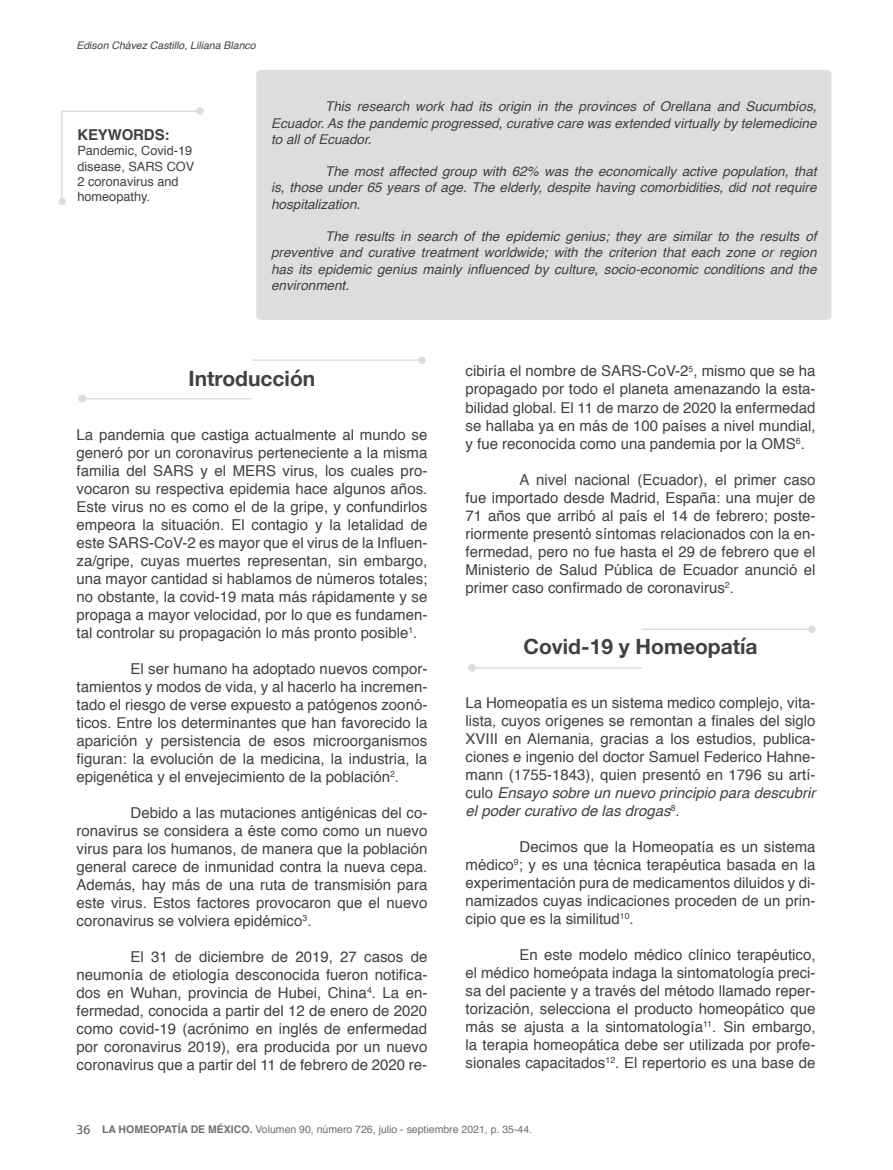
<style>
.page{position:relative;width:893px;height:1170px;background:#fff}
.page>*{position:absolute;margin:0;border:0;box-sizing:border-box;transform-origin:0 0}
.t1{font:700 21px "Helvetica Neue";color:#414042}
.t2{font:15px/18px "Helvetica";color:#414042;text-align:justify}
.t3{font:700 15px "Helvetica";letter-spacing:-.01em;color:#414042}
.t4{font:italic 13.5px/16.2px "Helvetica";color:#414042;text-align:justify}
.t5{font:12.75px/15.3px "Helvetica";color:#414042}
.t6{font:10.5px "Helvetica";color:#6d6e71}
.t7{font:italic 10.5px "Helvetica";color:#414042}
.s1{font-style:italic}
.s2{font-family:"Myriad Pro";font-size:13.5px;color:#58595b}
.s3{font-weight:700}
</style>
<div class="page">
<div style="left:256px;top:70px;width:575px;height:250px;background:#dcddde"></div>
<div style="left:196px;top:107px;width:8px;height:8px;background:#dcddde;border-radius:50%"></div>
<svg style="left:61px;top:110px;width:140px;height:94px"></svg>
<div style="left:58px;top:198px;width:8px;height:7px;background:#dcddde;border-radius:50%"></div>
<div style="left:78px;top:395px;width:8px;height:7px;background:#dcddde;border-radius:50%"></div>
<hr style="left:82px;top:398px;width:170px;height:1px;background:#dcddde">
<div style="left:418px;top:356px;width:8px;height:8px;background:#dcddde;border-radius:50%"></div>
<hr style="left:252px;top:359px;width:170px;height:2px;background:#dcddde">
<div style="left:468px;top:663px;width:8px;height:8px;background:#dcddde;border-radius:50%"></div>
<hr style="left:472px;top:667px;width:170px;height:1px;background:#dcddde">
<div style="left:808px;top:625px;width:8px;height:8px;background:#dcddde;border-radius:50%"></div>
<hr style="left:642px;top:628px;width:170px;height:2px;background:#dcddde">
<p class="t7" style="left:76px;top:37px;width:181px">Edison Chávez Castillo, Liliana Blanco</p>
<p class="t3" style="left:77px;top:122px;width:94px">KEYWORDS:</p>
<p class="t5" style="left:77px;top:143px;width:118px">Pandemic, Covid-19 disease, SARS COV<br>2 coronavirus and homeopathy.</p>
<p class="t4" style="left:271px;top:99px;width:547px;text-indent:54px">This research work had its origin in the provinces of Orellana and Sucumbíos, Ecuador. As the pandemic progressed, curative care was extended virtually by telemedicine to all of Ecuador.</p>
<p class="t4" style="left:271px;top:164px;width:547px;text-indent:54px">The most affected group with 62% was the economically active population, that is, those under 65 years of age. The elderly, despite having comorbidities, did not require hospitalization.</p>
<p class="t4" style="left:271px;top:228px;width:547px;text-indent:54px">The results in search of the epidemic genius; they are similar to the results of preventive and curative treatment worldwide; with the criterion that each zone or region has its epidemic genius mainly influenced by culture, socio-economic conditions and the environment.</p>
<h1 class="t1" style="left:189px;top:362px;width:128px">Introducción</h1>
<p class="t2" style="left:77px;top:426px;width:352px">La pandemia que castiga actualmente al mundo se generó por un coronavirus perteneciente a la misma familia del SARS y el MERS virus, los cuales pro‑ vocaron su respectiva epidemia hace algunos años.<br>Este virus no es como el de la gripe, y confundirlos empeora la situación. El contagio y la letalidad de este SARS-CoV-2 es mayor que el virus de la Influen‑ za/gripe, cuyas muertes representan, sin embargo, una mayor cantidad si hablamos de números totales; no obstante, la covid-19 mata más rápidamente y se propaga a mayor velocidad, por lo que es fundamen‑ tal controlar su propagación lo más pronto posible<sup>1</sup>.</p>
<p class="t2" style="left:77px;top:660px;width:352px;text-indent:54px">El ser humano ha adoptado nuevos compor‑ tamientos y modos de vida, y al hacerlo ha incremen‑ tado el riesgo de verse expuesto a patógenos zoonó‑ ticos. Entre los determinantes que han favorecido la aparición y persistencia de esos microorganismos figuran: la evolución de la medicina, la industria, la epigenética y el envejecimiento de la población<sup>2</sup>.</p>
<p class="t2" style="left:77px;top:804px;width:352px;text-indent:54px">Debido a las mutaciones antigénicas del co‑ ronavirus se considera a éste como como un nuevo virus para los humanos, de manera que la población general carece de inmunidad contra la nueva cepa.<br>Además, hay más de una ruta de transmisión para este virus. Estos factores provocaron que el nuevo coronavirus se volviera epidémico<sup>3</sup>.</p>
<p class="t2" style="left:77px;top:948px;width:352px;text-indent:54px">El 31 de diciembre de 2019, 27 casos de neumonía de etiología desconocida fueron notifica‑ dos en Wuhan, provincia de Hubei, China<sup>4</sup>. La en‑ fermedad, conocida a partir del 12 de enero de 2020 como covid-19 (acrónimo en inglés de enfermedad por coronavirus 2019), era producida por un nuevo coronavirus que a partir del 11 de febrero de 2020 re‑</p>
<p class="t2" style="left:466px;top:362px;width:351px">cibiría el nombre de SARS-CoV-2<sup>5</sup>, mismo que se ha propagado por todo el planeta amenazando la esta‑ bilidad global. El 11 de marzo de 2020 la enfermedad se hallaba ya en más de 100 países a nivel mundial, y fue reconocida como una pandemia por la OMS<sup>6</sup>.</p>
<p class="t2" style="left:466px;top:470px;width:351px;text-indent:54px">A nivel nacional (Ecuador), el primer caso fue importado desde Madrid, España: una mujer de 71 años que arribó al país el 14 de febrero; poste‑ riormente presentó síntomas relacionados con la en‑ fermedad, pero no fue hasta el 29 de febrero que el Ministerio de Salud Pública de Ecuador anunció el primer caso confirmado de coronavirus<sup>2</sup>.</p>
<h1 class="t1" style="left:524px;top:629px;width:236px">Covid-19 y Homeopatía</h1>
<p class="t2" style="left:466px;top:694px;width:351px">La Homeopatía es un sistema medico complejo, vita‑ lista, cuyos orígenes se remontan a finales del siglo XVIII en Alemania, gracias a los estudios, publica‑ ciones e ingenio del doctor Samuel Federico Hahne‑ mann (1755-1843), quien presentó en 1796 su artí‑ culo <span class="s1">Ensayo sobre un nuevo principio para descubrir el poder curativo de las drogas</span><sup>8</sup>.</p>
<p class="t2" style="left:466px;top:838px;width:351px;text-indent:54px">Decimos que la Homeopatía es un sistema médico<sup>9</sup>; y es una técnica terapéutica basada en la experimentación pura de medicamentos diluidos y di‑ namizados cuyas indicaciones proceden de un prin‑ cipio que es la similitud<sup>10</sup>.</p>
<p class="t2" style="left:466px;top:946px;width:351px;text-indent:54px">En este modelo médico clínico terapéutico, el médico homeópata indaga la sintomatología preci‑ sa del paciente y a través del método llamado reper‑ torización, selecciona el producto homeopático que más se ajusta a la sintomatología<sup>11</sup>. Sin embargo, la terapia homeopática debe ser utilizada por profe‑ sionales capacitados<sup>12</sup>. El repertorio es una base de</p>
<p class="t6" style="left:76px;top:1120px;width:457px"><span class="s2">36</span> <span class="s3">LA HOMEOPATÍA DE MÉXICO.</span> Volumen 90, número 726, julio - septiembre 2021, p. 35-44.</p>
</div>
